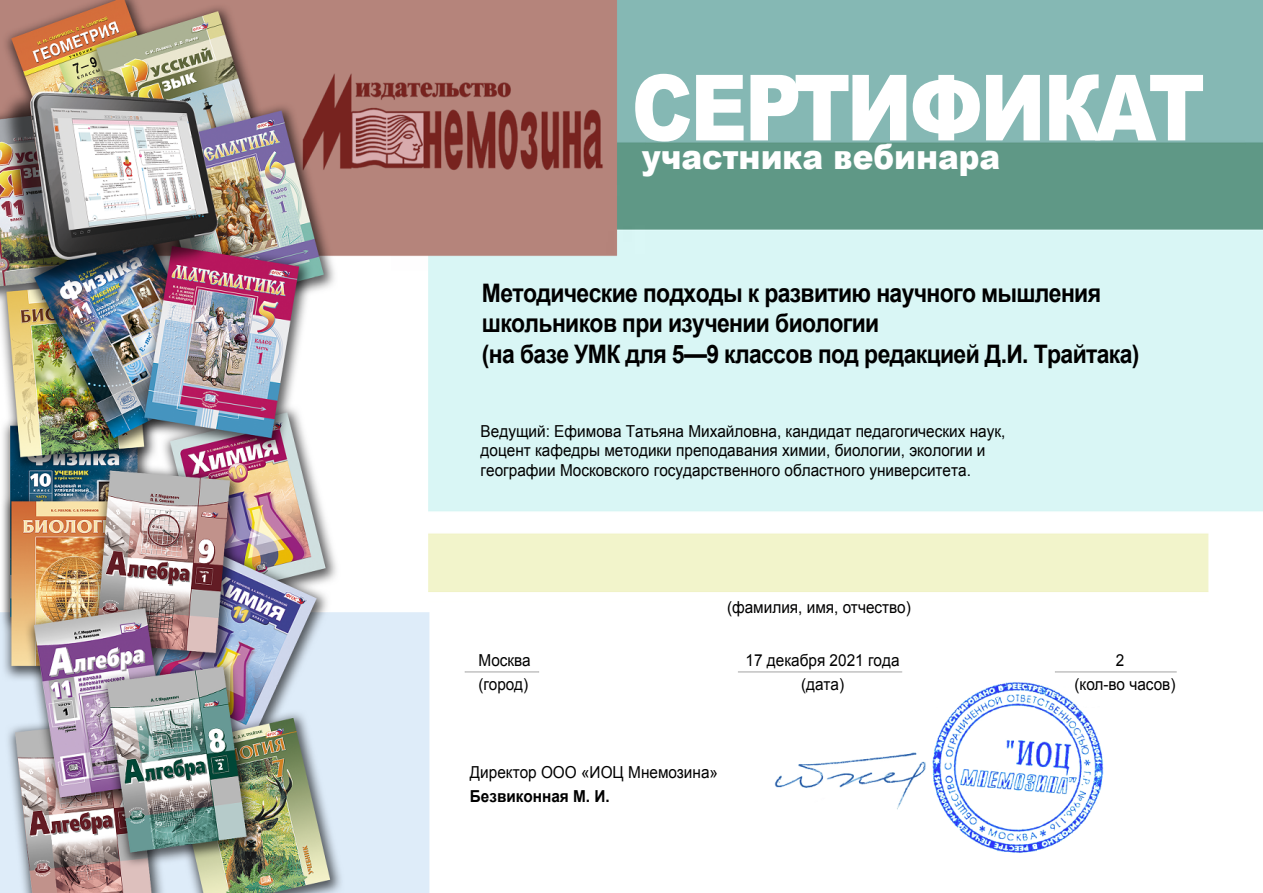
<style>
.page{position:relative;width:1263px;height:893px;background:#fff}
.page>*{position:absolute;margin:0;border:0;box-sizing:border-box;transform-origin:0 0}
.t1{font:900 91.5px "Arial";letter-spacing:-.03em;color:#fff;scale:.86 1}
.t2{font:900 34.5px "Arial";color:#fff;scale:.9 1}
.t3{font:700 25.5px/30.6px "Arial";letter-spacing:-.03em;color:#000;scale:.9 1}
.t4{font:16.5px/19.8px "Arial";color:#000;scale:.93 1}
.t5{font:700 16.5px "Arial";color:#000;scale:.93 1}
</style>
<div class="page">
<img style="left:0;top:0;width:1263px;height:893px">
<h1 class="t1" style="left:631px;top:41px;width:668px">СЕРТИФИКАТ</h1>
<h2 class="t2" style="left:642px;top:132px;width:400px">участника вебинара</h2>
<h3 class="t3" style="left:482px;top:278px;width:732px">Методические подходы к развитию научного мышления школьников при изучении биологии<br>(на базе УМК для 5—9 классов под редакцией Д.И. Трайтака)</h3>
<p class="t4" style="left:481px;top:421px;width:566px">Ведущий: Ефимова Татьяна Михайловна, кандидат педагогических наук, доцент кафедры методики преподавания химии, биологии, экологии и географии Московского государственного областного университета.</p>
<p class="t4" style="left:727px;top:597px;width:199px">(фамилия, имя, отчество)</p>
<p class="t4" style="left:746px;top:648px;width:167px;line-height:23.7px;text-align:center">17 декабря 2021 года (дата)</p>
<p class="t4" style="left:478px;top:651px;width:58px">Москва</p>
<p class="t4" style="left:1116px;top:651px;width:11px">2</p>
<p class="t4" style="left:478px;top:674px;width:55px">(город)</p>
<p class="t4" style="left:1074px;top:674px;width:110px">(кол-во часов)</p>
<p class="t4" style="left:470px;top:762px;width:268px">Директор ООО «ИОЦ Мнемозина»</p>
<p class="t5" style="left:470px;top:785px;width:152px">Безвиконная М. И.</p>
</div>
